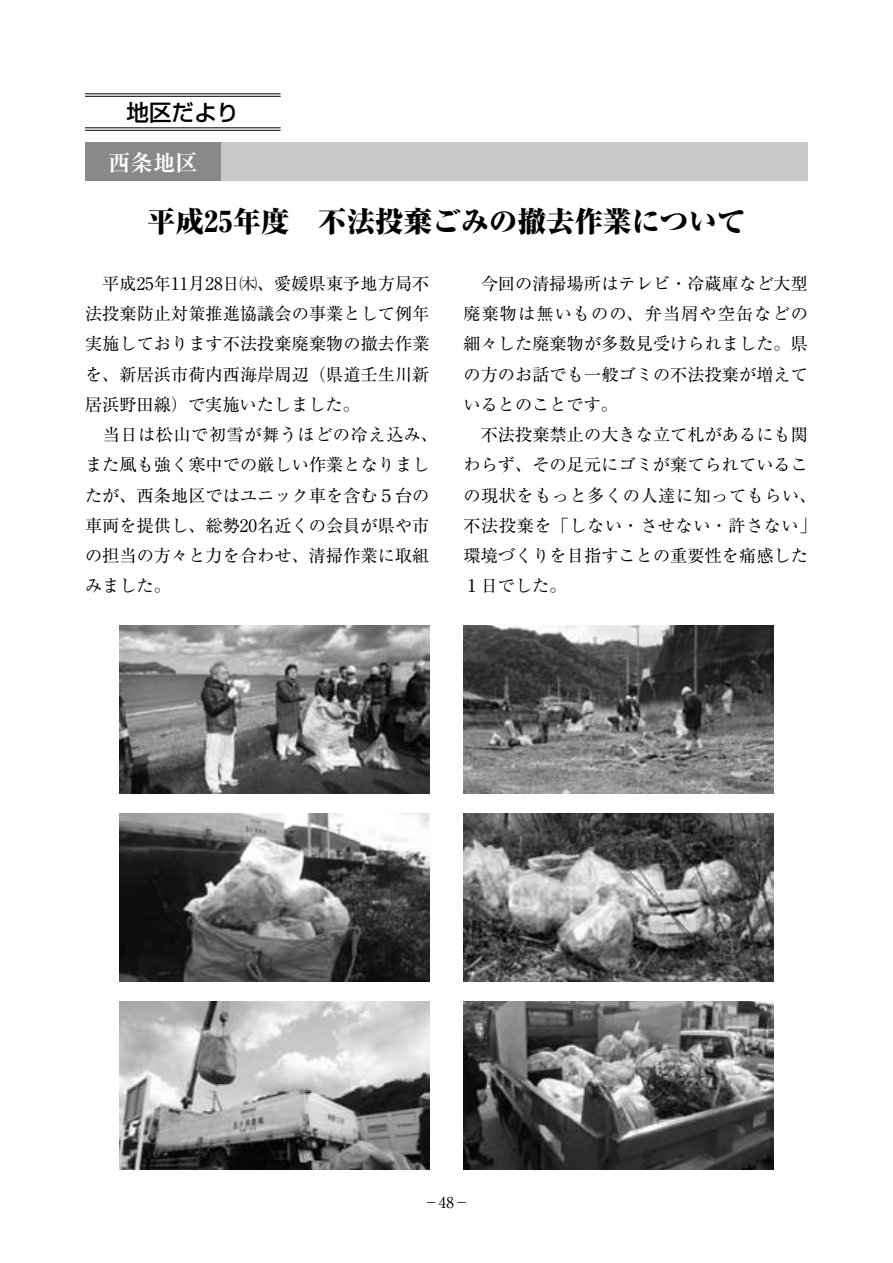
<style>
.page{position:relative;width:893px;height:1263px;background:#fff}
.page>*{position:absolute;margin:0;border:0;box-sizing:border-box;transform-origin:0 0}
.t1{font:800 expanded 28.5px "Ryumin Pr 5";color:#000}
.t2{font:500 22.5px "Shin Go Pr 5";color:#000}
.t3{font:700 22.5px "Ryumin Pr 5";color:#fff}
.t4{font:17.1px/30.3px "Ryumin Pr 5";letter-spacing:.005em;color:#000}
.t5{font:15px "Ryumin Pr 5";color:#000}
</style>
<div class="page">
<img style="left:119px;top:625px;width:310px;height:168px">
<img style="left:119px;top:1001px;width:310px;height:168px">
<img style="left:119px;top:813px;width:310px;height:168px">
<img style="left:463px;top:625px;width:310px;height:168px">
<img style="left:463px;top:1001px;width:310px;height:168px">
<img style="left:463px;top:813px;width:310px;height:168px">
<div style="left:85px;top:143px;width:136px;height:38px;background:#898989"></div>
<div style="left:221px;top:143px;width:587px;height:38px;background:#c8c9ca"></div>
<hr style="left:85px;top:94px;width:196px;height:1px;background:#000">
<hr style="left:85px;top:96px;width:196px;height:1px;background:#000">
<hr style="left:85px;top:128px;width:196px;height:1px;background:#000">
<hr style="left:85px;top:130px;width:196px;height:1px;background:#000">
<h2 class="t2" style="left:127px;top:94px;width:114px">地区だより</h2>
<h2 class="t3" style="left:108px;top:144px;width:91px">西条地区</h2>
<h1 class="t1" style="left:147px;top:199px;width:600px">平成25年度　不法投棄ごみの撤去作業について</h1>
<p class="t4" style="left:85px;top:267px;width:355px">　平成25年11月28日㈭、愛媛県東予地方局不法投棄防止対策推進協議会の事業として例年実施しております不法投棄廃棄物の撤去作業を、新居浜市荷内西海岸周辺（県道壬生川新居浜野田線）で実施いたしました。<br>　当日は松山で初雪が舞うほどの冷え込み、また風も強く寒中での厳しい作業となりましたが、西条地区ではユニック車を含む５台の車両を提供し、総勢20名近くの会員が県や市の担当の方々と力を合わせ、清掃作業に取組みました。</p>
<p class="t4" style="left:463px;top:267px;width:355px">　今回の清掃場所はテレビ・冷蔵庫など大型廃棄物は無いものの、弁当屑や空缶などの細々した廃棄物が多数見受けられました。県の方のお話でも一般ゴミの不法投棄が増えているとのことです。<br>　不法投棄禁止の大きな立て札があるにも関わらず、その足元にゴミが棄てられているこの現状をもっと多くの人達に知ってもらい、不法投棄を「しない・させない・許さない」環境づくりを目指すことの重要性を痛感した<br>１日でした。</p>
<p class="t5" style="left:424px;top:1191px;width:46px">−48−</p>
</div>
